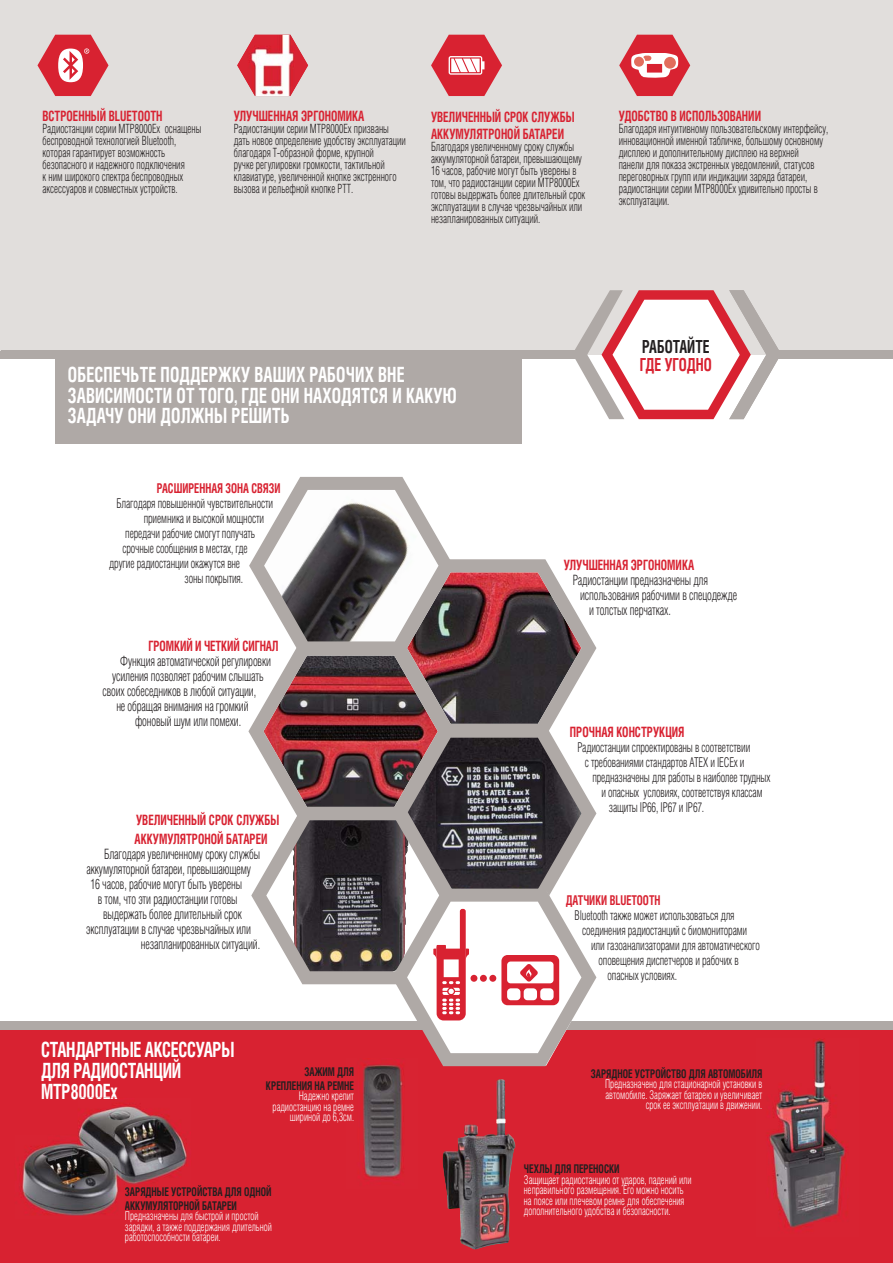
<style>
.page{position:relative;width:893px;height:1263px;background:#fff}
.page>*{position:absolute;margin:0;border:0;box-sizing:border-box;transform-origin:0 0}
.t1{font:700 21px/21px "Helios Cond";letter-spacing:.01em;color:#fff;scale:.8 1}
.t2{font:700 21px/21px "Helios Cond";letter-spacing:-.015em;color:#fff;scale:.8 1}
.t3{font:700 18px "Helios Cond";color:#231f20;scale:.8 1}
.t4{font:700 18px "Helios Cond";color:#d82231;scale:.8 1}
.t5{font:300 14.25px "Helios Cond";letter-spacing:-.01em;color:#231f20;scale:.8 1}
.t6{font:700 14.25px/16.5px "Helios Cond";color:#d82231;scale:.8 1}
.t7{font:300 13.5px "Helios Cond";letter-spacing:-.01em;color:#231f20;scale:.8 1}
.t8{font:700 13.5px "Helios Cond";color:#d82231;scale:.8 1}
.t9{font:300 12.75px/12px "Helios Cond";color:#231f20;scale:.8 1}
.t10{font:300 12px/10.5px "Helios Cond";color:#fff;scale:.8 1}
.t11{font:700 12px/13.5px "Helios Cond";color:#231f20;scale:.8 1}
</style>
<div class="page">
<div style="left:0;top:350px;width:13px;height:9px;background:#afa9a6"></div>
<div style="left:0;top:0;width:893px;height:350px;background:#e1dedc"></div>
<div style="left:0;top:1029px;width:893px;height:234px;background:#d82231"></div>
<div style="left:0;top:1021px;width:893px;height:8px;background:#afa9a6"></div>
<img style="left:237px;top:35px;width:71px;height:61px">
<svg style="left:431px;top:35px;width:71px;height:61px"></svg>
<svg style="left:619px;top:35px;width:71px;height:61px"></svg>
<div style="left:1px;top:350px;width:581px;height:9px;background:#afa9a6"></div>
<div style="left:55px;top:354px;width:466px;height:90px;background:#afa9a6"></div>
<svg style="left:575px;top:290px;width:204px;height:129px"></svg>
<div style="left:770px;top:350px;width:123px;height:9px;background:#afa9a6"></div>
<img style="left:78px;top:1106px;width:110px;height:78px">
<img style="left:442px;top:1079px;width:74px;height:171px">
<img style="left:363px;top:1066px;width:40px;height:112px">
<img style="left:769px;top:1039px;width:77px;height:191px">
<img style="left:21px;top:1143px;width:98px;height:73px">
<img style="left:78px;top:1135px;width:47px;height:51px">
<svg style="left:248px;top:477px;width:348px;height:589px"></svg>
<div style="left:480px;top:975px;width:7px;height:7px;background:#d82231;border-radius:50%"></div>
<div style="left:470px;top:975px;width:7px;height:7px;background:#d82231;border-radius:50%"></div>
<div style="left:489px;top:975px;width:7px;height:7px;background:#d82231;border-radius:50%"></div>
<svg style="left:37px;top:35px;width:72px;height:61px"></svg>
<p class="t6" style="left:43px;top:108px;width:152px">ВСТРОЕННЫЙ BLUETOOTH</p>
<p class="t9" style="left:43px;top:124px;width:200px">Радиостанции серии MTP8000Ex оснащены беспроводной технологией Bluetooth, которая гарантирует возможность безопасного и надежного подключения<br>к ним широкого спектра беспроводных аксессуаров и совместных устройств.</p>
<p class="t6" style="left:234px;top:108px;width:165px">УЛУЧШЕННАЯ ЭРГОНОМИКА</p>
<p class="t9" style="left:234px;top:124px;width:217px">Радиостанции серии MTP8000Ex призваны дать новое определение удобству эксплуатации благодаря Т-образной форме, крупной<br>ручке регулировки громкости, тактильной клавиатуре, увеличенной кнопке экстренного вызова и рельефной кнопке РТТ.</p>
<p class="t6" style="left:431px;top:109px;width:181px">УВЕЛИЧЕННЫЙ СРОК СЛУЖБЫ<br>АККУМУЛЯТРОНОЙ БАТАРЕИ</p>
<p class="t9" style="left:431px;top:141px;width:194px">Благодаря увеличенному сроку службы аккумуляторной батареи, превышающему 16 часов, рабочие могут быть уверены в том, что радиостанции серии MTP8000Ex готовы выдержать более длительный срок эксплуатации в случае чрезвычайных или незапланированных ситуаций.</p>
<p class="t6" style="left:619px;top:108px;width:179px">УДОБСТВО В ИСПОЛЬЗОВАНИИ</p>
<p class="t9" style="left:619px;top:123px;width:264px">Благодаря интуитивному пользовательскому интерфейсу, инновационной именной табличке, большому основному дисплею и дополнительному дисплею на верхней<br>панели для показа экстренных уведомлений, статусов переговорных групп или индикации заряда батареи, радиостанции серии MTP8000Ex удивительно просты в эксплуатации.</p>
<h1 class="t1" style="left:68px;top:364px;width:487px">ОБЕСПЕЧЬТЕ ПОДДЕРЖКУ ВАШИХ РАБОЧИХ ВНЕ<br>ЗАВИСИМОСТИ ОТ ТОГО, ГДЕ ОНИ НАХОДЯТСЯ И КАКУЮ<br>ЗАДАЧУ ОНИ ДОЛЖНЫ РЕШИТЬ</h1>
<h2 class="t3" style="left:642px;top:337px;width:86px">РАБОТАЙТЕ</h2>
<h2 class="t4" style="left:640px;top:355px;width:92px">ГДЕ УГОДНО</h2>
<p class="t8" style="left:157px;top:481px;width:156px">РАСШИРЕННАЯ ЗОНА СВЯЗИ</p>
<p class="t7" style="left:116px;top:498px;width:197px">Благодаря повышенной чувствительности</p>
<p class="t7" style="left:144px;top:513px;width:152px">приемника и высокой мощности</p>
<p class="t7" style="left:125px;top:528px;width:164px">передачи рабочие смогут получать</p>
<p class="t7" style="left:122px;top:543px;width:158px">срочные сообщения в местах, где</p>
<p class="t7" style="left:109px;top:558px;width:165px">другие радиостанции окажутся вне</p>
<p class="t7" style="left:185px;top:573px;width:75px">зоны покрытия.</p>
<p class="t6" style="left:149px;top:638px;width:164px">ГРОМКИЙ И ЧЕТКИЙ СИГНАЛ</p>
<p class="t5" style="left:120px;top:655px;width:190px">Функция автоматической регулировки</p>
<p class="t5" style="left:112px;top:670px;width:191px">усиления позволяет рабочим слышать</p>
<p class="t5" style="left:102px;top:685px;width:194px">своих собеседников в любой ситуации,</p>
<p class="t5" style="left:116px;top:700px;width:167px">не обращая внимания на громкий</p>
<p class="t5" style="left:135px;top:715px;width:134px">фоновый шум или помехи.</p>
<p class="t6" style="left:135px;top:811px;width:183px;line-height:18.3px">УВЕЛИЧЕННЫЙ СРОК СЛУЖБЫ<br>АККУМУЛЯТРОНОЙ БАТАРЕИ</p>
<p class="t5" style="left:104px;top:848px;width:197px">Благодаря увеличенному сроку службы</p>
<p class="t5" style="left:86px;top:863px;width:207px">аккумуляторной батареи, превышающему</p>
<p class="t5" style="left:90px;top:878px;width:191px">16 часов, рабочие могут быть уверены</p>
<p class="t5" style="left:98px;top:893px;width:176px">в том, что эти радиостанции готовы</p>
<p class="t5" style="left:103px;top:908px;width:175px">выдержать более длительный срок</p>
<p class="t5" style="left:86px;top:923px;width:208px">эксплуатации в случае чрезвычайных или</p>
<p class="t5" style="left:141px;top:938px;width:151px">незапланированных ситуаций.</p>
<h1 class="t2" style="left:41px;top:1039px;width:243px">СТАНДАРТНЫЕ АКСЕССУАРЫ<br>ДЛЯ РАДИОСТАНЦИЙ<br>MTP8000Ex</h1>
<p class="t11" style="left:266px;top:1065px;width:112px;text-align:right">ЗАЖИМ ДЛЯ<br>КРЕПЛЕНИЯ НА РЕМНЕ</p>
<p class="t10" style="left:273px;top:1092px;width:103px;text-align:right">Надежно крепит радиостанцию на ремне шириной до 6,3см.</p>
<p class="t11" style="left:125px;top:1185px;width:185px">ЗАРЯДНЫЕ УСТРОЙСТВА ДЛЯ ОДНОЙ<br>АККУМУЛЯТОРНОЙ БАТАРЕИ</p>
<p class="t10" style="left:125px;top:1212px;width:185px">Предназначены для быстрой и простой зарядки, а также поддержания длительной работоспособности батареи.</p>
<p class="t6" style="left:564px;top:556px;width:165px">УЛУЧШЕННАЯ ЭРГОНОМИКА</p>
<p class="t5" style="left:573px;top:574px;width:171px">Радиостанции предназначены для</p>
<p class="t5" style="left:580px;top:589px;width:198px">использования рабочими в спецодежде</p>
<p class="t5" style="left:589px;top:604px;width:104px">и толстых перчатках.</p>
<p class="t6" style="left:570px;top:724px;width:145px">ПРОЧНАЯ КОНСТРУКЦИЯ</p>
<p class="t7" style="left:577px;top:742px;width:218px">Радиостанции спроектированы в соответствии</p>
<p class="t7" style="left:585px;top:757px;width:201px">с требованиями стандартов ATEX и IECEx и</p>
<p class="t7" style="left:592px;top:772px;width:224px">предназначены для работы в наиболее трудных</p>
<p class="t7" style="left:601px;top:787px;width:203px">и опасных условиях, соответствуя классам</p>
<p class="t7" style="left:609px;top:802px;width:121px">защиты IP66, IP67 и IP67.</p>
<p class="t8" style="left:566px;top:893px;width:120px">ДАТЧИКИ BLUETOOTH</p>
<p class="t7" style="left:575px;top:910px;width:202px">Bluetooth также может использоваться для</p>
<p class="t7" style="left:582px;top:925px;width:208px">соединения радиостанций с биомониторами</p>
<p class="t7" style="left:591px;top:940px;width:213px">или газоанализаторами для автоматического</p>
<p class="t7" style="left:598px;top:955px;width:177px">оповещения диспетчеров и рабочих в</p>
<p class="t7" style="left:607px;top:970px;width:88px">опасных условиях.</p>
<p class="t11" style="left:591px;top:1067px;width:216px">ЗАРЯДНОЕ УСТРОЙСТВО ДЛЯ АВТОМОБИЛЯ</p>
<p class="t10" style="left:605px;top:1080px;width:198px;text-align:right">Предназначено для стационарной установки в автомобиле. Заряжает батарею и увеличивает срок ее эксплуатации в движении.</p>
<p class="t11" style="left:524px;top:1162px;width:121px">ЧЕХЛЫ ДЛЯ ПЕРЕНОСКИ</p>
<p class="t10" style="left:524px;top:1175px;width:211px">Защищает радиостанцию от ударов, падений или неправильного размещения. Его можно носить на поясе или плечевом ремне для обеспечения дополнительного удобства и безопасности.</p>
</div>
